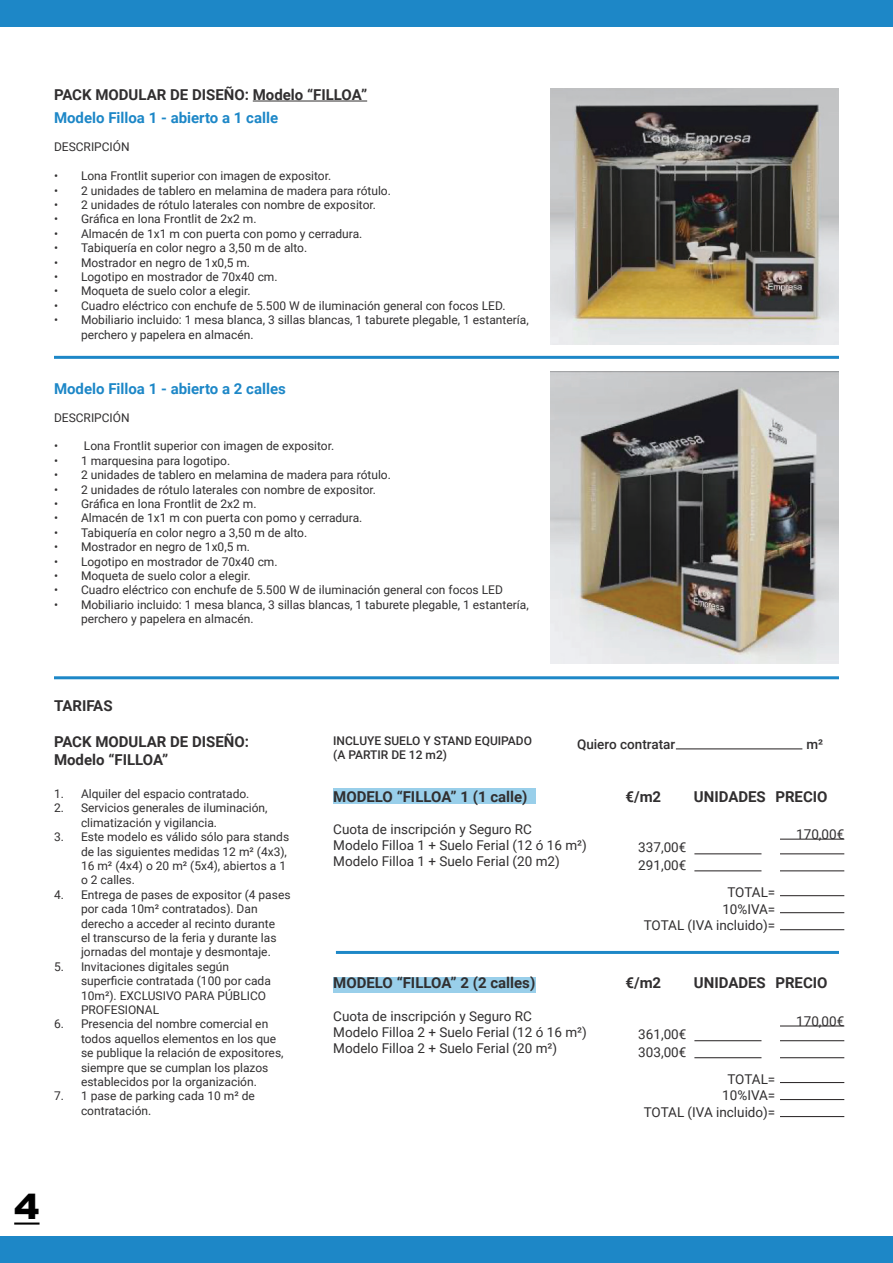
<style>
.page{position:relative;width:893px;height:1263px;background:#fff}
.page>*{position:absolute;margin:0;border:0;box-sizing:border-box;transform-origin:0 0}
.t1{font:900 34.5px "Arial";color:#000;scale:1.1 1}
.t2{font:700 15px/18px "Roboto";color:#312f30}
.t3{font:700 15px "Roboto";color:#1d87c7}
.t4{font:13.5px/16.2px "Roboto";color:#312f30}
.t5{font:500 13.5px "Roboto";color:#312f30}
.t6{font:12px/14.4px "Roboto";color:#312f30}
.t7{font:500 12px/14.4px "Roboto";color:#312f30}
</style>
<div class="page">
<div style="left:333px;top:788px;width:203px;height:16px;background:#99cfea"></div>
<div style="left:333px;top:977px;width:203px;height:16px;background:#99cfea"></div>
<div style="left:0;top:0;width:893px;height:26px;background:#1d87c7"></div>
<div style="left:0;top:1237px;width:893px;height:26px;background:#1d87c7"></div>
<hr style="left:253px;top:101px;width:114px;height:1px;background:#312f30">
<hr style="left:676px;top:749px;width:126px;height:1px;background:#231f20">
<hr style="left:694px;top:854px;width:67px;height:1px;background:#231f20">
<hr style="left:694px;top:1040px;width:67px;height:1px;background:#231f20">
<hr style="left:780px;top:854px;width:64px;height:1px;background:#231f20">
<hr style="left:780px;top:1040px;width:64px;height:1px;background:#231f20">
<hr style="left:780px;top:839px;width:64px;height:1px;background:#231f20">
<hr style="left:780px;top:1026px;width:64px;height:1px;background:#231f20">
<hr style="left:780px;top:895px;width:64px;height:1px;background:#231f20">
<hr style="left:780px;top:1082px;width:64px;height:1px;background:#231f20">
<hr style="left:694px;top:871px;width:67px;height:1px;background:#231f20">
<hr style="left:694px;top:1057px;width:67px;height:1px;background:#231f20">
<hr style="left:780px;top:871px;width:64px;height:1px;background:#231f20">
<hr style="left:780px;top:1057px;width:64px;height:1px;background:#231f20">
<hr style="left:780px;top:912px;width:64px;height:1px;background:#231f20">
<hr style="left:780px;top:1099px;width:64px;height:1px;background:#231f20">
<hr style="left:780px;top:929px;width:64px;height:1px;background:#231f20">
<hr style="left:780px;top:1116px;width:64px;height:1px;background:#231f20">
<hr style="left:54px;top:356px;width:785px;height:3px;background:#1d87c7">
<hr style="left:54px;top:676px;width:785px;height:3px;background:#1d87c7">
<hr style="left:336px;top:951px;width:503px;height:3px;background:#1d87c7">
<img style="left:551px;top:89px;width:288px;height:255px">
<img style="left:551px;top:372px;width:288px;height:291px">
<hr style="left:14px;top:1222px;width:26px;height:2px;background:#000">
<p class="t2" style="left:54px;top:85px;width:315px">PACK MODULAR DE DISEÑO: Modelo “FILLOA”</p>
<p class="t3" style="left:54px;top:107px;width:226px">Modelo Filloa 1 - abierto a 1 calle</p>
<p class="t6" style="left:54px;top:140px;width:77px">DESCRIPCIÓN</p>
<p class="t6" style="left:54px;top:168px;width:279px">• Lona Frontlit superior con imagen de expositor.</p>
<p class="t6" style="left:54px;top:183px;width:338px">• 2 unidades de tablero en melamina de madera para rótulo.</p>
<p class="t6" style="left:54px;top:197px;width:324px">• 2 unidades de rótulo laterales con nombre de expositor.</p>
<p class="t6" style="left:54px;top:212px;width:204px">• Gráfica en lona Frontlit de 2x2 m.</p>
<p class="t6" style="left:54px;top:226px;width:310px">• Almacén de 1x1 m con puerta con pomo y cerradura.</p>
<p class="t6" style="left:54px;top:240px;width:255px">• Tabiquería en color negro a 3,50 m de alto.</p>
<p class="t6" style="left:54px;top:255px;width:198px">• Mostrador en negro de 1x0,5 m.</p>
<p class="t6" style="left:54px;top:269px;width:225px">• Logotipo en mostrador de 70x40 cm.</p>
<p class="t6" style="left:54px;top:284px;width:198px">• Moqueta de suelo color a elegir.</p>
<p class="t6" style="left:54px;top:298px;width:453px">• Cuadro eléctrico con enchufe de 5.500 W de iluminación general con focos LED.</p>
<p class="t6" style="left:81px;top:312px;width:449px;text-indent:-27px">• Mobiliario incluido: 1 mesa blanca, 3 sillas blancas, 1 taburete plegable, 1 estantería, perchero y papelera en almacén.</p>
<p class="t3" style="left:54px;top:378px;width:233px">Modelo Filloa 1 - abierto a 2 calles</p>
<p class="t6" style="left:54px;top:410px;width:77px">DESCRIPCIÓN</p>
<p class="t6" style="left:54px;top:438px;width:282px">• Lona Frontlit superior con imagen de expositor.</p>
<p class="t6" style="left:54px;top:453px;width:178px">• 1 marquesina para logotipo.</p>
<p class="t6" style="left:54px;top:467px;width:338px">• 2 unidades de tablero en melamina de madera para rótulo.</p>
<p class="t6" style="left:54px;top:482px;width:324px">• 2 unidades de rótulo laterales con nombre de expositor.</p>
<p class="t6" style="left:54px;top:496px;width:204px">• Gráfica en lona Frontlit de 2x2 m.</p>
<p class="t6" style="left:54px;top:510px;width:310px">• Almacén de 1x1 m con puerta con pomo y cerradura.</p>
<p class="t6" style="left:54px;top:525px;width:255px">• Tabiquería en color negro a 3,50 m de alto.</p>
<p class="t6" style="left:54px;top:539px;width:198px">• Mostrador en negro de 1x0,5 m.</p>
<p class="t6" style="left:54px;top:554px;width:225px">• Logotipo en mostrador de 70x40 cm.</p>
<p class="t6" style="left:54px;top:568px;width:198px">• Moqueta de suelo color a elegir.</p>
<p class="t6" style="left:54px;top:582px;width:450px">• Cuadro eléctrico con enchufe de 5.500 W de iluminación general con focos LED</p>
<p class="t6" style="left:81px;top:597px;width:449px;text-indent:-27px">• Mobiliario incluido: 1 mesa blanca, 3 sillas blancas, 1 taburete plegable, 1 estantería, perchero y papelera en almacén.</p>
<p class="t2" style="left:54px;top:696px;width:60px">TARIFAS</p>
<p class="t2" style="left:54px;top:733px;width:197px">PACK MODULAR DE DISEÑO:<br>Modelo “FILLOA”</p>
<p class="t6" style="left:54px;top:786px;width:197px">1. Alquiler del espacio contratado.</p>
<p class="t6" style="left:81px;top:800px;width:188px;text-indent:-27px">2. Servicios generales de iluminación, climatización y vigilancia.</p>
<p class="t6" style="left:81px;top:829px;width:210px;text-indent:-27px">3. Este modelo es válido sólo para stands de las siguientes medidas 12 m² (4x3),<br>16 m² (4x4) o 20 m² (5x4), abiertos a 1 o 2 calles.</p>
<p class="t6" style="left:81px;top:887px;width:211px;text-indent:-27px">4. Entrega de pases de expositor (4 pases por cada 10m² contratados). Dan derecho a acceder al recinto durante<br>el transcurso de la feria y durante las jornadas del montaje y desmontaje.</p>
<p class="t6" style="left:81px;top:959px;width:191px;text-indent:-27px">5. Invitaciones digitales según superficie contratada (100 por cada<br>10m²). EXCLUSIVO PARA PÚBLICO<br>PROFESIONAL</p>
<p class="t6" style="left:81px;top:1016px;width:204px;text-indent:-27px">6. Presencia del nombre comercial en todos aquellos elementos en los que se publique la relación de expositores, siempre que se cumplan los plazos establecidos por la organización.</p>
<p class="t6" style="left:81px;top:1088px;width:175px;text-indent:-27px">7. 1 pase de parking cada 10 m² de contratación.</p>
<p class="t7" style="left:333px;top:733px;width:200px">INCLUYE SUELO Y STAND EQUIPADO (A PARTIR DE 12 m2)</p>
<p class="t5" style="left:577px;top:735px;width:100px">Quiero contratar</p>
<p class="t5" style="left:806px;top:735px;width:18px">m²</p>
<p class="t2" style="left:333px;top:787px;width:196px">MODELO “FILLOA” 1 (1 calle)</p>
<p class="t4" style="left:333px;top:820px;width:255px">Cuota de inscripción y Seguro RC<br>Modelo Filloa 1 + Suelo Ferial (12 ó 16 m²)<br>Modelo Filloa 1 + Suelo Ferial (20 m2)</p>
<p class="t2" style="left:333px;top:973px;width:204px">MODELO “FILLOA” 2 (2 calles)</p>
<p class="t4" style="left:333px;top:1007px;width:255px">Cuota de inscripción y Seguro RC<br>Modelo Filloa 2 + Suelo Ferial (12 ó 16 m²)<br>Modelo Filloa 2 + Suelo Ferial (20 m²)</p>
<p class="t2" style="left:625px;top:787px;width:37px">€/m2</p>
<p class="t4" style="left:638px;top:838px;width:50px;line-height:18px">337,00€<br>291,00€</p>
<p class="t2" style="left:694px;top:787px;width:73px">UNIDADES</p>
<p class="t2" style="left:775px;top:787px;width:54px">PRECIO</p>
<p class="t4" style="left:796px;top:826px;width:50px">170,00€</p>
<p class="t4" style="left:644px;top:884px;width:133px;text-align:right">TOTAL=<br>10%IVA=<br>TOTAL (IVA incluido)=</p>
<p class="t2" style="left:625px;top:973px;width:37px">€/m2</p>
<p class="t4" style="left:638px;top:1024px;width:50px;line-height:18px">361,00€<br>303,00€</p>
<p class="t2" style="left:694px;top:973px;width:73px">UNIDADES</p>
<p class="t2" style="left:775px;top:973px;width:54px">PRECIO</p>
<p class="t4" style="left:796px;top:1013px;width:50px">170,00€</p>
<p class="t4" style="left:644px;top:1071px;width:133px;text-align:right">TOTAL=<br>10%IVA=<br>TOTAL (IVA incluido)=</p>
<h1 class="t1" style="left:14px;top:1182px;width:25px">4</h1>
</div>
